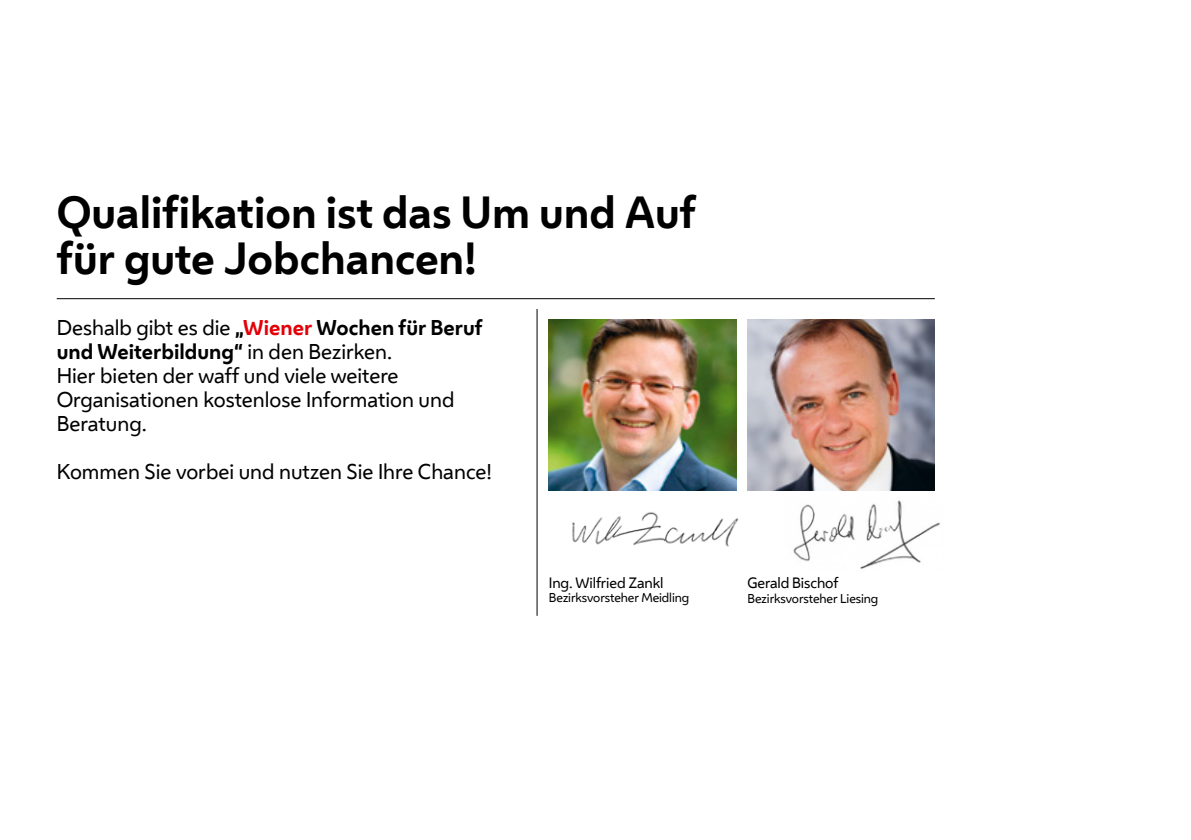
<style>
.page{position:relative;width:1191px;height:840px;background:#fff}
.page>*{position:absolute;margin:0;border:0;box-sizing:border-box;transform-origin:0 0}
.t1{font:700 42px/46px "Wiener Melange";color:#000}
.t2{font:20px/24px "Wiener Melange";color:#000}
.t3{font:14px "Wiener Melange";letter-spacing:-.01em;color:#000}
.t4{font:12px "Wiener Melange";letter-spacing:-.01em;color:#000}
.s1{font-weight:700}
.s2{font-weight:700;color:#e30009}
</style>
<div class="page">
<hr style="left:57px;top:298px;width:878px;height:1px;background:#000">
<hr style="left:536px;top:309px;width:1px;height:306px;background:#000">
<img style="left:549px;top:319px;width:187px;height:171px">
<img style="left:747px;top:319px;width:188px;height:171px">
<img style="left:793px;top:500px;width:147px;height:69px">
<img style="left:572px;top:512px;width:167px;height:35px">
<h1 class="t1" style="left:57px;top:189px;width:641px">Qualifikation ist das Um und Auf für gute Jobchancen!</h1>
<p class="t2" style="left:57px;top:315px;width:427px">Deshalb gibt es die <span class="s1">„</span><span class="s2">Wiener</span> <span class="s1">Wochen für Beruf und Weiterbildung“</span> in den Bezirken.<br>Hier bieten der waff und viele weitere Organisationen kostenlose Information und Beratung.</p>
<p class="t2" style="left:57px;top:459px;width:436px">Kommen Sie vorbei und nutzen Sie Ihre Chance!</p>
<p class="t3" style="left:549px;top:572px;width:116px">Ing. Wilfried Zankl</p>
<p class="t4" style="left:549px;top:589px;width:142px">Bezirksvorsteher Meidling</p>
<p class="t3" style="left:747px;top:573px;width:92px">Gerald Bischof</p>
<p class="t4" style="left:747px;top:590px;width:132px">Bezirksvorsteher Liesing</p>
</div>
